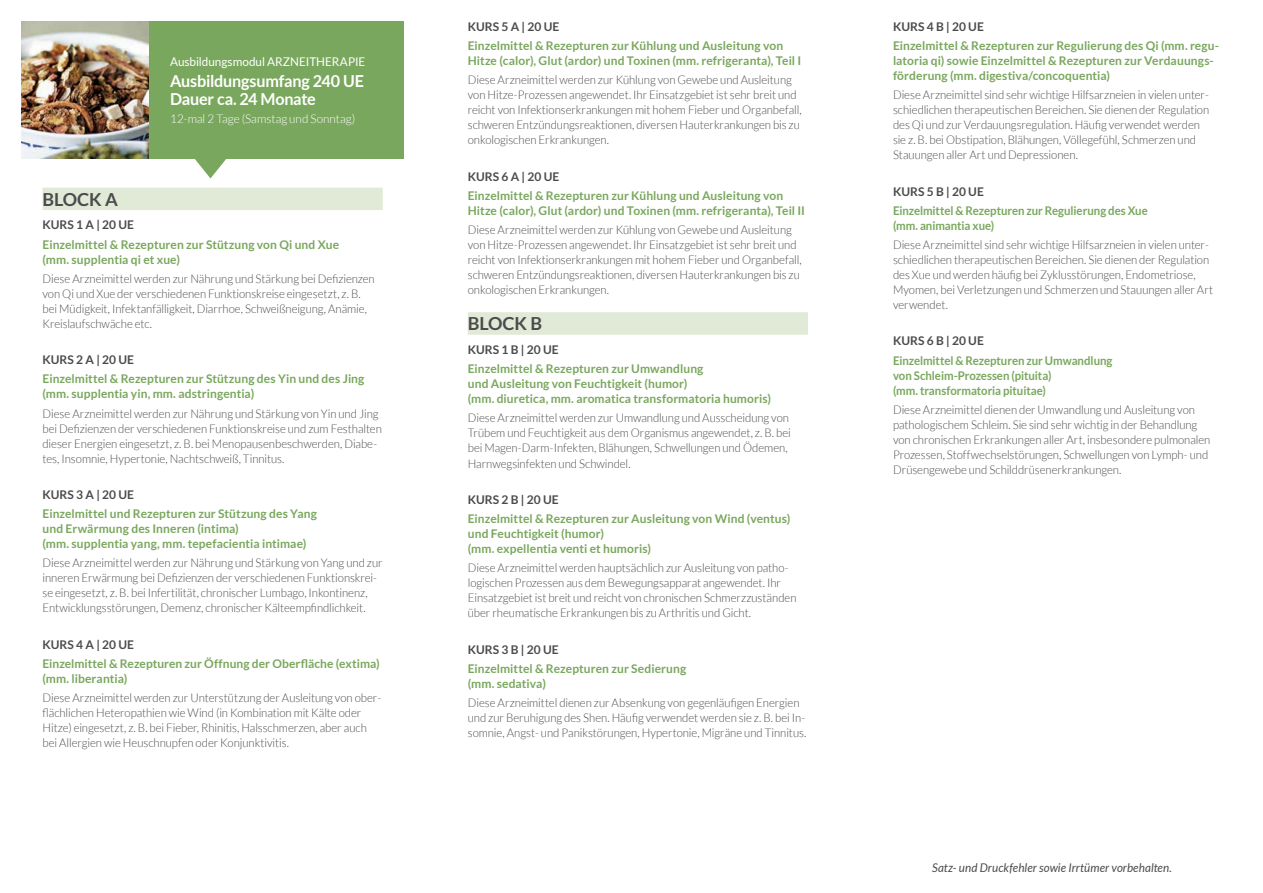
<style>
.page{position:relative;width:1263px;height:893px;background:#fff}
.page>*{position:absolute;margin:0;border:0;box-sizing:border-box;transform-origin:0 0}
.t1{font:700 18px "Lato";color:#4b4b4d}
.t2{font:700 16.5px/18px "Lato";letter-spacing:-.01em;color:#fff}
.t3{font:300 12px/15px "Lato";letter-spacing:-.005em;color:#4b4b4d;scale:.95 1}
.t4{font:700 12px/15px "Lato";letter-spacing:.005em;color:#79a75d}
.t5{font:700 12px/15px "Lato";letter-spacing:.005em;color:#79a75d;scale:.95 1}
.t6{font:700 12px "Lato";color:#4b4b4d}
.t7{font:italic 12px "Lato";letter-spacing:.01em;color:#4b4b4d}
.t8{font:12px "Lato";color:#fff}
.t9{font:300 12px "Lato";letter-spacing:-.005em;color:#fff}
</style>
<div class="page">
<div style="left:149px;top:21px;width:255px;height:138px;background:#79a75d"></div>
<img style="left:21px;top:21px;width:128px;height:138px">
<svg style="left:195px;top:159px;width:31px;height:19px"></svg>
<div style="left:43px;top:188px;width:340px;height:22px;background:#e1e9d7"></div>
<div style="left:468px;top:312px;width:340px;height:23px;background:#e1e9d7"></div>
<p class="t8" style="left:170px;top:55px;width:197px">Ausbildungsmodul ARZNEITHERAPIE</p>
<h2 class="t2" style="left:170px;top:72px;width:195px">Ausbildungsumfang 240 UE<br>Dauer ca. 24 Monate</h2>
<p class="t9" style="left:170px;top:112px;width:187px">12-mal 2 Tage (Samstag und Sonntag)</p>
<h1 class="t1" style="left:43px;top:189px;width:77px">BLOCK A</h1>
<p class="t6" style="left:43px;top:218px;width:93px">KURS 1 A | 20 UE</p>
<p class="t4" style="left:43px;top:237px;width:298px">Einzelmittel &amp; Rezepturen zur Stützung von Qi und Xue (mm. supplentia qi et xue)</p>
<p class="t3" style="left:43px;top:271px;width:351px">Diese Arzneimittel werden zur Nährung und Stärkung bei Defizienzen von Qi und Xue der verschiedenen Funktionskreise eingesetzt, z. B. bei Müdigkeit, Infektanfälligkeit, Diarrhoe, Schweißneigung, Anämie, Kreislaufschwäche etc.</p>
<p class="t6" style="left:43px;top:353px;width:93px">KURS 2 A | 20 UE</p>
<p class="t4" style="left:43px;top:371px;width:323px">Einzelmittel &amp; Rezepturen zur Stützung des Yin und des Jing (mm. supplentia yin, mm. adstringentia)</p>
<p class="t3" style="left:43px;top:406px;width:359px">Diese Arzneimittel werden zur Nährung und Stärkung von Yin und Jing bei Defizienzen der verschiedenen Funktionskreise und zum Festhalten dieser Energien eingesetzt, z. B. bei Menopausenbeschwerden, Diabe&shy;tes, Insomnie, Hypertonie, Nachtschweiß, Tinnitus.</p>
<p class="t6" style="left:43px;top:488px;width:93px">KURS 3 A | 20 UE</p>
<p class="t4" style="left:43px;top:506px;width:276px">Einzelmittel und Rezepturen zur Stützung des Yang und Erwärmung des Inneren (intima)<br>(mm. supplentia yang, mm. tepefacientia intimae)</p>
<p class="t3" style="left:43px;top:556px;width:359px">Diese Arzneimittel werden zur Nährung und Stärkung von Yang und zur inneren Erwärmung bei Defizienzen der verschiedenen Funktionskrei&shy;se eingesetzt, z. B. bei Infertilität, chronischer Lumbago, Inkontinenz, Entwicklungsstörungen, Demenz, chronischer Kälteempfindlichkeit.</p>
<p class="t6" style="left:43px;top:637px;width:93px">KURS 4 A | 20 UE</p>
<p class="t4" style="left:43px;top:656px;width:339px">Einzelmittel &amp; Rezepturen zur Öffnung der Oberfläche (extima) (mm. liberantia)</p>
<p class="t3" style="left:43px;top:690px;width:358px">Diese Arzneimittel werden zur Unterstützung der Ausleitung von ober&shy;flächlichen Heteropathien wie Wind (in Kombination mit Kälte oder Hitze) eingesetzt, z. B. bei Fieber, Rhinitis, Halsschmerzen, aber auch bei Allergien wie Heuschnupfen oder Konjunktivitis.</p>
<p class="t6" style="left:468px;top:20px;width:93px">KURS 5 A | 20 UE</p>
<p class="t4" style="left:468px;top:38px;width:335px">Einzelmittel &amp; Rezepturen zur Kühlung und Ausleitung von<br>Hitze (calor), Glut (ardor) und Toxinen (mm. refrigeranta), Teil I</p>
<p class="t3" style="left:468px;top:73px;width:353px">Diese Arzneimittel werden zur Kühlung von Gewebe und Ausleitung von Hitze-Prozessen angewendet. Ihr Einsatzgebiet ist sehr breit und reicht von Infektionserkrankungen mit hohem Fieber und Organbefall, schweren Entzündungsreaktionen, diversen Hauterkrankungen bis zu onkologischen Erkrankungen.</p>
<p class="t6" style="left:468px;top:169px;width:93px">KURS 6 A | 20 UE</p>
<p class="t4" style="left:468px;top:188px;width:339px">Einzelmittel &amp; Rezepturen zur Kühlung und Ausleitung von<br>Hitze (calor), Glut (ardor) und Toxinen (mm. refrigeranta), Teil II</p>
<p class="t3" style="left:468px;top:222px;width:353px">Diese Arzneimittel werden zur Kühlung von Gewebe und Ausleitung von Hitze-Prozessen angewendet. Ihr Einsatzgebiet ist sehr breit und reicht von Infektionserkrankungen mit hohem Fieber und Organbefall, schweren Entzündungsreaktionen, diversen Hauterkrankungen bis zu onkologischen Erkrankungen.</p>
<h1 class="t1" style="left:468px;top:314px;width:76px">BLOCK B</h1>
<p class="t6" style="left:468px;top:343px;width:92px">KURS 1 B | 20 UE</p>
<p class="t4" style="left:468px;top:361px;width:305px">Einzelmittel &amp; Rezepturen zur Umwandlung<br>und Ausleitung von Feuchtigkeit (humor)<br>(mm. diuretica, mm. aromatica transformatoria humoris)</p>
<p class="t3" style="left:468px;top:411px;width:342px">Diese Arzneimittel werden zur Umwandlung und Ausscheidung von Trübem und Feuchtigkeit aus dem Organismus angewendet, z. B. bei bei Magen-Darm-Infekten, Blähungen, Schwellungen und Ödemen, Harnwegsinfekten und Schwindel.</p>
<p class="t6" style="left:468px;top:492px;width:92px">KURS 2 B | 20 UE</p>
<p class="t4" style="left:468px;top:511px;width:324px">Einzelmittel &amp; Rezepturen zur Ausleitung von Wind (ventus) und Feuchtigkeit (humor)<br>(mm. expellentia venti et humoris)</p>
<p class="t3" style="left:468px;top:560px;width:347px">Diese Arzneimittel werden hauptsächlich zur Ausleitung von patho&shy;logischen Prozessen aus dem Bewegungsapparat angewendet. Ihr Einsatzgebiet ist breit und reicht von chronischen Schmerzzuständen über rheumatische Erkrankungen bis zu Arthritis und Gicht.</p>
<p class="t6" style="left:468px;top:642px;width:92px">KURS 3 B | 20 UE</p>
<p class="t4" style="left:468px;top:661px;width:220px">Einzelmittel &amp; Rezepturen zur Sedierung (mm. sedativa)</p>
<p class="t3" style="left:468px;top:695px;width:358px">Diese Arzneimittel dienen zur Absenkung von gegenläufigen Energien und zur Beruhigung des Shen. Häufig verwendet werden sie z. B. bei In&shy;somnie, Angst- und Panikstörungen, Hypertonie, Migräne und Tinnitus.</p>
<p class="t6" style="left:893px;top:20px;width:92px">KURS 4 B | 20 UE</p>
<p class="t4" style="left:893px;top:38px;width:328px">Einzelmittel &amp; Rezepturen zur Regulierung des Qi (mm. regu&shy;latoria qi) sowie Einzelmittel &amp; Rezepturen zur Verdauungs&shy;förderung (mm. digestiva/concoquentia)</p>
<p class="t3" style="left:893px;top:88px;width:334px">Diese Arzneimittel sind sehr wichtige Hilfsarzneien in vielen unter&shy;schiedlichen therapeutischen Bereichen. Sie dienen der Regulation des Qi und zur Verdauungsregulation. Häufig verwendet werden sie z. B. bei Obstipation, Blähungen, Völlegefühl, Schmerzen und Stauungen aller Art und Depressionen.</p>
<p class="t6" style="left:893px;top:184px;width:92px">KURS 5 B | 20 UE</p>
<p class="t5" style="left:893px;top:203px;width:270px">Einzelmittel &amp; Rezepturen zur Regulierung des Xue (mm. animantia xue)</p>
<p class="t3" style="left:893px;top:237px;width:339px">Diese Arzneimittel sind sehr wichtige Hilfsarzneien in vielen unter&shy;schiedlichen therapeutischen Bereichen. Sie dienen der Regulation des Xue und werden häufig bei Zyklusstörungen, Endometriose, Myomen, bei Verletzungen und Schmerzen und Stauungen aller Art verwendet.</p>
<p class="t6" style="left:893px;top:334px;width:92px">KURS 6 B | 20 UE</p>
<p class="t5" style="left:893px;top:353px;width:233px">Einzelmittel &amp; Rezepturen zur Umwandlung von Schleim-Prozessen (pituita)<br>(mm. transformatoria pituitae)</p>
<p class="t3" style="left:893px;top:402px;width:336px">Diese Arzneimittel dienen der Umwandlung und Ausleitung von pathologischem Schleim. Sie sind sehr wichtig in der Behandlung von chronischen Erkrankungen aller Art, insbesondere pulmonalen Prozessen, Stoffwechselstörungen, Schwellungen von Lymph- und Drüsengewebe und Schilddrüsenerkrankungen.</p>
<p class="t7" style="left:932px;top:861px;width:241px">Satz- und Druckfehler sowie Irrtümer vorbehalten.</p>
</div>
